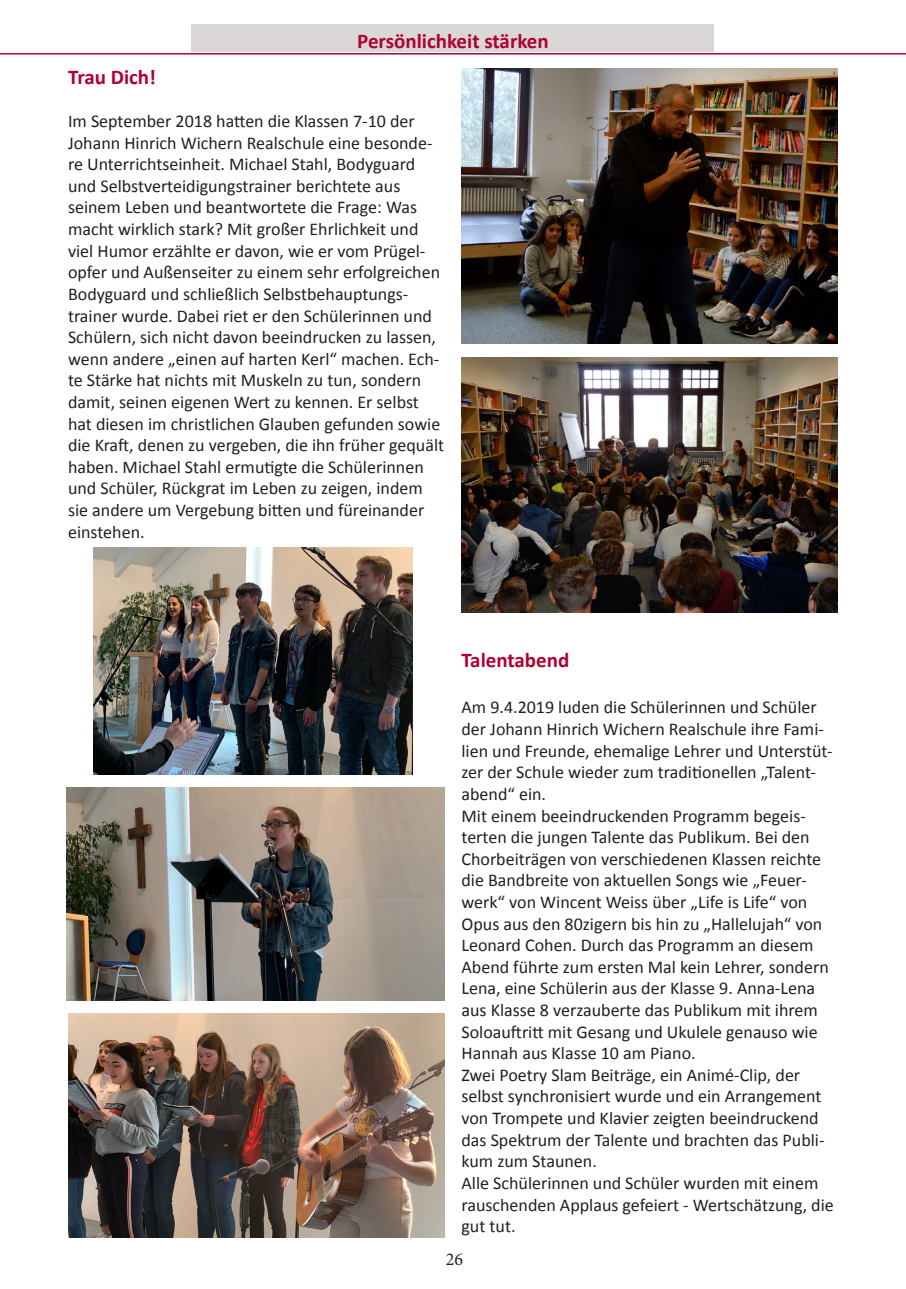
<style>
.page{position:relative;width:906px;height:1289px;background:#fff}
.page>*{position:absolute;margin:0;border:0;box-sizing:border-box;transform-origin:0 0}
.t1{font:700 21px "Calibri";color:#b00030}
.t2{font:18px/21.6px "Calibri";color:#231f20}
.t3{font:18px "Minion Pro";color:#231f20}
</style>
<div class="page">
<hr style="left:0;top:53px;width:906px;height:2px;background:#b00030">
<div style="left:191px;top:24px;width:523px;height:28px;background:#dad7d6"></div>
<img style="left:461px;top:68px;width:377px;height:275px">
<img style="left:462px;top:357px;width:376px;height:255px">
<img style="left:68px;top:1013px;width:376px;height:224px">
<img style="left:66px;top:787px;width:378px;height:213px">
<img style="left:93px;top:547px;width:319px;height:227px">
<p class="t1" style="left:357px;top:26px;width:193px">Persönlichkeit stärken</p>
<p class="t1" style="left:68px;top:62px;width:90px">Trau Dich!</p>
<p class="t2" style="left:68px;top:110px;width:377px">Im September 2018 hatten die Klassen 7-10 der Johann Hinrich Wichern Realschule eine besonde&shy;re Unterrichtseinheit. Michael Stahl, Bodyguard und Selbstverteidigungstrainer berichtete aus seinem Leben und beantwortete die Frage: Was macht wirklich stark? Mit großer Ehrlichkeit und viel Humor erzählte er davon, wie er vom Prügel&shy;opfer und Außenseiter zu einem sehr erfolgreichen Bodyguard und schließlich Selbstbehauptungs&shy;trainer wurde. Dabei riet er den Schülerinnen und Schülern, sich nicht davon beeindrucken zu lassen, wenn andere „einen auf harten Kerl“ machen. Ech&shy;te Stärke hat nichts mit Muskeln zu tun, sondern damit, seinen eigenen Wert zu kennen. Er selbst hat diesen im christlichen Glauben gefunden sowie die Kraft, denen zu vergeben, die ihn früher gequält haben. Michael Stahl ermutigte die Schülerinnen und Schüler, Rückgrat im Leben zu zeigen, indem sie andere um Vergebung bitten und füreinander einstehen.</p>
<p class="t1" style="left:461px;top:644px;width:109px">Talentabend</p>
<p class="t2" style="left:461px;top:696px;width:372px">Am 9.4.2019 luden die Schülerinnen und Schüler der Johann Hinrich Wichern Realschule ihre Fami&shy;lien und Freunde, ehemalige Lehrer und Unterstüt&shy;zer der Schule wieder zum traditionellen „Talent&shy;abend“ ein.</p>
<p class="t2" style="left:461px;top:804px;width:369px">Mit einem beeindruckenden Programm begeis&shy;terten die jungen Talente das Publikum. Bei den Chorbeiträgen von verschiedenen Klassen reichte die Bandbreite von aktuellen Songs wie „Feuer&shy;werk“ von Wincent Weiss über „Life is Life“ von Opus aus den 80zigern bis hin zu „Hallelujah“ von Leonard Cohen. Durch das Programm an diesem Abend führte zum ersten Mal kein Lehrer, sondern Lena, eine Schülerin aus der Klasse 9. Anna-Lena aus Klasse 8 verzauberte das Publikum mit ihrem Soloauftritt mit Gesang und Ukulele genauso wie Hannah aus Klasse 10 am Piano.</p>
<p class="t2" style="left:461px;top:1063px;width:364px">Zwei Poetry Slam Beiträge, ein Animé-Clip, der selbst synchronisiert wurde und ein Arrangement von Trompete und Klavier zeigten beeindruckend das Spektrum der Talente und brachten das Publi&shy;kum zum Staunen.</p>
<p class="t2" style="left:461px;top:1171px;width:374px">Alle Schülerinnen und Schüler wurden mit einem rauschenden Applaus gefeiert - Wertschätzung, die gut tut.</p>
<p class="t3" style="left:446px;top:1246px;width:19px">26</p>
</div>
